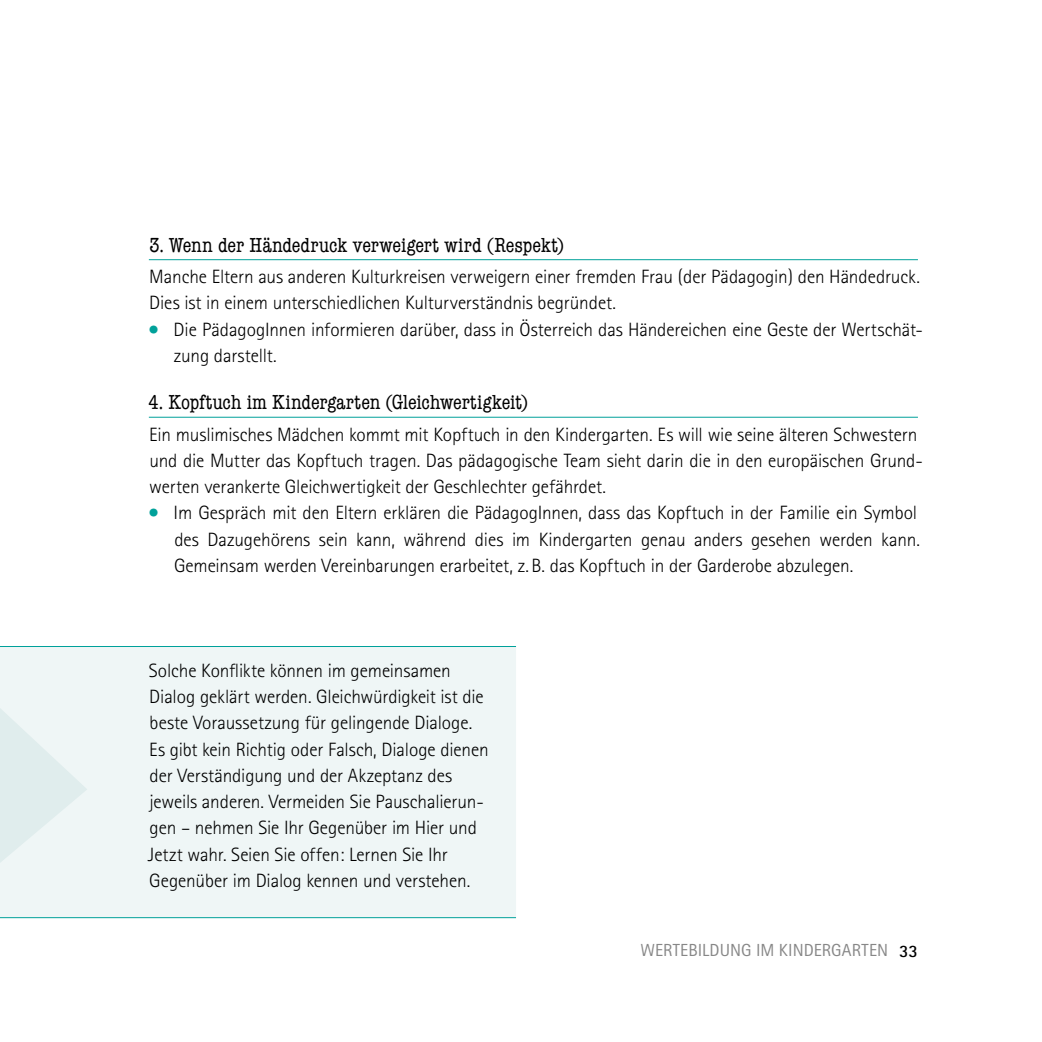
<style>
.page{position:relative;width:1042px;height:1042px;background:#fff}
.page>*{position:absolute;margin:0;border:0;box-sizing:border-box;transform-origin:0 0}
.t1{font:condensed 21px "American Typewriter";letter-spacing:-.005em;color:#000}
.t2{font:300 19.25px/26.2px "Rotis Sans Serif";letter-spacing:-.01em;color:#000}
.t3{font:17.5px "Rotis Sans Serif";color:#878787}
.t4{font:700 17.5px "Rotis Sans Serif";color:#000}
</style>
<div class="page">
<hr style="left:149px;top:259px;width:769px;height:1px;background:#00a19a">
<hr style="left:149px;top:417px;width:769px;height:1px;background:#00a19a">
<div style="left:87px;top:647px;width:429px;height:270px;background:#eff6f6"></div>
<hr style="left:0;top:646px;width:516px;height:1px;background:#00a19a">
<hr style="left:0;top:917px;width:516px;height:1px;background:#00a19a">
<svg style="left:0;top:647px;width:87px;height:271px"></svg>
<p class="t1" style="left:149px;top:229px;width:416px">3. Wenn der Händedruck verweigert wird (Respekt)</p>
<p class="t2" style="left:149px;top:263px;width:772px">Manche Eltern aus anderen Kulturkreisen verweigern einer fremden Frau (der Pädagogin) den Händedruck.</p>
<p class="t2" style="left:149px;top:290px;width:468px">Dies ist in einem unterschiedlichen Kulturverständnis begründet.</p>
<p class="t2" style="left:174px;top:316px;width:751px">Die PädagogInnen informieren darüber, dass in Österreich das Händereichen eine Geste der Wertschät-</p>
<p class="t2" style="left:174px;top:342px;width:104px">zung darstellt.</p>
<p class="t1" style="left:148px;top:386px;width:381px">4. Kopftuch im Kindergarten (Gleichwertigkeit)</p>
<p class="t2" style="left:149px;top:421px;width:769px">Ein muslimisches Mädchen kommt mit Kopftuch in den Kindergarten. Es will wie seine älteren Schwestern</p>
<p class="t2" style="left:149px;top:447px;width:775px">und die Mutter das Kopftuch tragen. Das pädagogische Team sieht darin die in den europäischen Grund-</p>
<p class="t2" style="left:149px;top:473px;width:458px">werten verankerte Gleichwertigkeit der Geschlechter gefährdet.</p>
<p class="t2" style="left:174px;top:500px;width:745px">Im Gespräch mit den Eltern erklären die PädagogInnen, dass das Kopftuch in der Familie ein Symbol</p>
<p class="t2" style="left:174px;top:526px;width:747px">des Dazugehörens sein kann, während dies im Kindergarten genau anders gesehen werden kann.<br>Gemeinsam werden Vereinbarungen erarbeitet, z. B. das Kopftuch in der Garderobe abzulegen.</p>
<p class="t2" style="left:148px;top:657px;width:342px">Solche Konflikte können im gemeinsamen Dialog geklärt werden. Gleichwürdigkeit ist die beste Voraussetzung für gelingende Dialoge.<br>Es gibt kein Richtig oder Falsch, Dialoge dienen der Verständigung und der Akzeptanz des jeweils anderen. Vermeiden Sie Pauschalierun&shy;gen – nehmen Sie Ihr Gegenüber im Hier und Jetzt wahr. Seien Sie offen: Lernen Sie Ihr Gegenüber im Dialog kennen und verstehen.</p>
<p class="t3" style="left:640px;top:940px;width:249px">WERTEBILDUNG IM KINDERGARTEN</p>
<p class="t4" style="left:899px;top:939px;width:20px">33</p>
</div>
